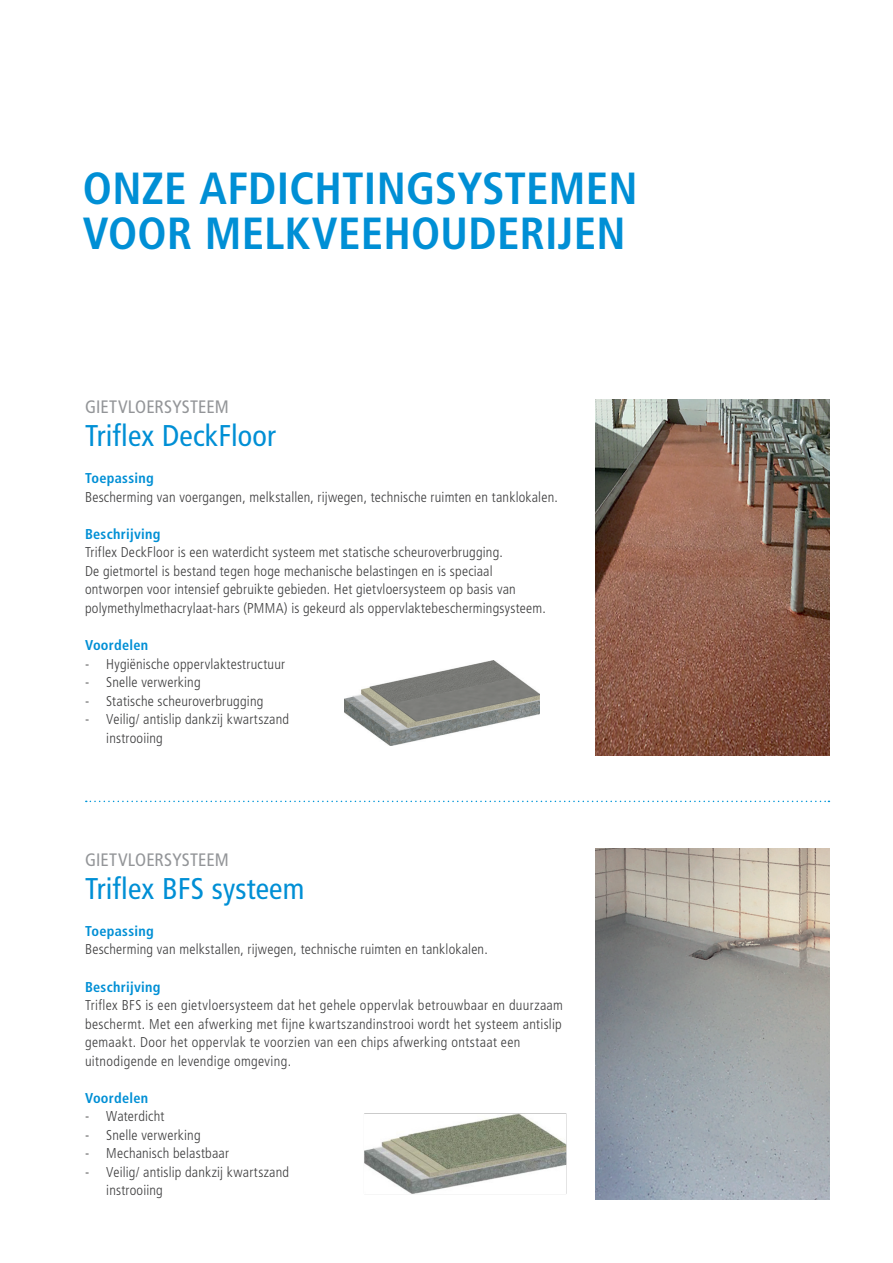
<style>
.page{position:relative;width:893px;height:1263px;background:#fff}
.page>*{position:absolute;margin:0;border:0;box-sizing:border-box;transform-origin:0 0}
.TITEL_BLAUW{font:700 condensed 45px/45px "Frutiger LT Pro";letter-spacing:.005em;color:#008fd5}
.KOP_20PT_-_S{font:condensed 30px "Frutiger LT Pro";letter-spacing:.005em;color:#008fd5}
.BOVENKOP_-_S{font:condensed 18px "Frutiger LT Pro";letter-spacing:.01em;color:#939598}
.PLATTE_TEKST{font:300 condensed 14.25px/18.5px "Frutiger LT Pro";letter-spacing:.015em;color:#3e3e3f}
.PLATTE_TEKST-2{font:700 condensed 14.25px "Frutiger LT Pro";letter-spacing:.02em;color:#008fd5}
</style>
<div class="page">
<img style="left:595px;top:849px;width:234px;height:350px">
<svg style="left:86px;top:801px;width:743px;height:1px"></svg>
<img style="left:345px;top:661px;width:194px;height:84px">
<img style="left:595px;top:400px;width:234px;height:355px">
<img style="left:364px;top:1113px;width:203px;height:81px">
<p class="TITEL_BLAUW" style="left:83px;top:166px;width:556px">ONZE AFDICHTINGSYSTEMEN<br>VOOR MELKVEEHOUDERIJEN</p>
<p class="BOVENKOP_-_S" style="left:85px;top:396px;width:145px">GIETVLOERSYSTEEM</p>
<p class="KOP_20PT_-_S" style="left:85px;top:418px;width:192px">Triflex DeckFloor</p>
<p class="PLATTE_TEKST-2" style="left:85px;top:470px;width:70px">Toepassing</p>
<p class="PLATTE_TEKST" style="left:85px;top:488px;width:474px">Bescherming van voergangen, melkstallen, rijwegen, technische ruimten en tanklokalen.</p>
<p class="PLATTE_TEKST-2" style="left:85px;top:525px;width:77px">Beschrijving</p>
<p class="PLATTE_TEKST" style="left:85px;top:543px;width:419px">Triflex DeckFloor is een waterdicht systeem met statische scheuroverbrugging.</p>
<p class="PLATTE_TEKST" style="left:85px;top:562px;width:462px">De gietmortel is bestand tegen hoge mechanische belastingen en is speciaal ontworpen voor intensief gebruikte gebieden. Het gietvloersysteem op basis van polymethylmethacrylaat-hars (PMMA) is gekeurd als oppervlaktebeschermingsysteem.</p>
<p class="PLATTE_TEKST-2" style="left:85px;top:637px;width:65px">Voordelen</p>
<p class="PLATTE_TEKST" style="left:85px;top:654px;width:202px">- Hygiënische oppervlaktestructuur</p>
<p class="PLATTE_TEKST" style="left:85px;top:673px;width:117px">- Snelle verwerking</p>
<p class="PLATTE_TEKST" style="left:85px;top:691px;width:180px">- Statische scheuroverbrugging</p>
<p class="PLATTE_TEKST" style="left:106px;top:710px;width:184px;text-indent:-21px">- Veilig/ antislip dankzij kwartszand instrooiing</p>
<p class="BOVENKOP_-_S" style="left:85px;top:849px;width:145px">GIETVLOERSYSTEEM</p>
<p class="KOP_20PT_-_S" style="left:85px;top:871px;width:221px">Triflex BFS systeem</p>
<p class="PLATTE_TEKST-2" style="left:85px;top:922px;width:70px">Toepassing</p>
<p class="PLATTE_TEKST" style="left:85px;top:940px;width:404px">Bescherming van melkstallen, rijwegen, technische ruimten en tanklokalen.</p>
<p class="PLATTE_TEKST-2" style="left:85px;top:978px;width:77px">Beschrijving</p>
<p class="PLATTE_TEKST" style="left:85px;top:996px;width:479px">Triflex BFS is een gietvloersysteem dat het gehele oppervlak betrouwbaar en duurzaam beschermt. Met een afwerking met fijne kwartszandinstrooi wordt het systeem antislip gemaakt. Door het oppervlak te voorzien van een chips afwerking ontstaat een uitnodigende en levendige omgeving.</p>
<p class="PLATTE_TEKST-2" style="left:85px;top:1089px;width:65px">Voordelen</p>
<p class="PLATTE_TEKST" style="left:85px;top:1107px;width:81px">- Waterdicht</p>
<p class="PLATTE_TEKST" style="left:85px;top:1126px;width:117px">- Snelle verwerking</p>
<p class="PLATTE_TEKST" style="left:85px;top:1144px;width:145px">- Mechanisch belastbaar</p>
<p class="PLATTE_TEKST" style="left:106px;top:1163px;width:184px;text-indent:-21px">- Veilig/ antislip dankzij kwartszand instrooiing</p>
</div>
